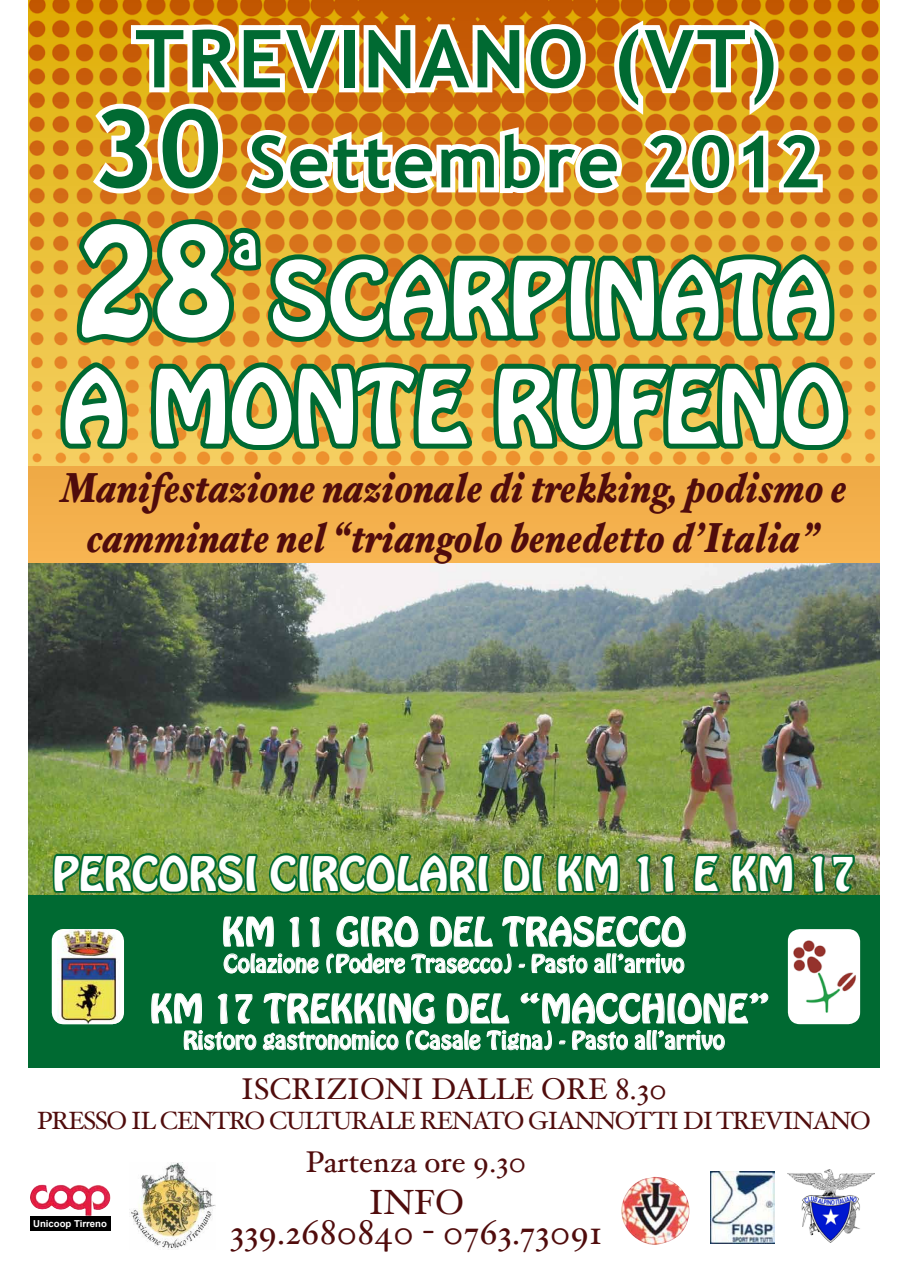
<style>
.page{position:relative;width:908px;height:1276px;background:#fff}
.page>*{position:absolute;margin:0;border:0;box-sizing:border-box;transform-origin:0 0}
.t1{font:135px "Hobo Std";color:#fff}
.t2{font:90px/108px "Hobo Std";color:#fff;text-align:right}
.t3{font:700 80px "Trebuchet MS";letter-spacing:.03em;color:#006a32}
.t4{font:700 72px "Trebuchet MS";letter-spacing:.03em;color:#006a32}
.t5{font:50px "Hobo Std";color:#fff}
.t6{font:italic 900 42px/50px "Hoefler Text";color:#500c0c;text-align:center;scale:.83 1}
.t7{font:42px "Hobo Std";color:#fff}
.t8{font:35px "Hobo Std";color:#fff}
.t9{font:35px/30px "Hoefler Text";color:#500c0c;text-align:center}
.t10{font:30px "Hoefler Text";color:#500c0c}
.t11{font:25px "Hoefler Text";letter-spacing:-.05em;color:#500c0c}
.t12{font:22px "Hobo Std";color:#fff}
.t13{font:700 9.6px "Arial";color:#fff}
.s1{font-size:108px}
</style>
<div class="page">
<div style="left:28px;top:575px;width:851px;height:492px;background:#006a32"></div>
<div style="left:28px;top:0;width:851px;height:575px;background:#f3af4b"></div>
<img style="left:28px;top:0;width:851px;height:466px">
<img style="left:28px;top:563px;width:851px;height:331px">
<svg style="left:72px;top:214px;width:767px;height:134px"></svg>
<svg style="left:55px;top:357px;width:77px;height:97px"></svg>
<svg style="left:146px;top:355px;width:331px;height:100px"></svg>
<svg style="left:488px;top:357px;width:364px;height:98px"></svg>
<svg style="left:223px;top:916px;width:51px;height:31px"></svg>
<svg style="left:289px;top:916px;width:10px;height:31px"></svg>
<svg style="left:310px;top:916px;width:9px;height:31px"></svg>
<svg style="left:223px;top:953px;width:95px;height:20px"></svg>
<svg style="left:326px;top:916px;width:359px;height:58px"></svg>
<svg style="left:151px;top:993px;width:51px;height:31px"></svg>
<svg style="left:218px;top:993px;width:9px;height:31px"></svg>
<svg style="left:235px;top:994px;width:17px;height:30px"></svg>
<svg style="left:184px;top:1030px;width:72px;height:20px"></svg>
<svg style="left:263px;top:992px;width:505px;height:58px"></svg>
<svg style="left:51px;top:851px;width:208px;height:44px"></svg>
<svg style="left:267px;top:851px;width:224px;height:44px"></svg>
<svg style="left:500px;top:852px;width:45px;height:42px"></svg>
<svg style="left:554px;top:850px;width:67px;height:44px"></svg>
<svg style="left:634px;top:852px;width:18px;height:43px"></svg>
<svg style="left:658px;top:852px;width:18px;height:43px"></svg>
<svg style="left:691px;top:852px;width:30px;height:42px"></svg>
<img style="left:728px;top:850px;width:68px;height:44px">
<img style="left:808px;top:852px;width:49px;height:82px">
<img style="left:787px;top:1169px;width:87px;height:73px">
<div style="left:787px;top:929px;width:72px;height:95px;background:#fff;border-radius:12px"></div>
<img style="left:793px;top:940px;width:63px;height:73px">
<div style="left:52px;top:929px;width:72px;height:95px;background:#fff;border-radius:12px"></div>
<img style="left:57px;top:929px;width:63px;height:95px">
<img style="left:129px;top:1163px;width:87px;height:86px">
<img style="left:710px;top:1171px;width:64px;height:72px">
<svg style="left:86px;top:13px;width:741px;height:188px"></svg>
<img style="left:30px;top:1184px;width:80px;height:31px">
<div style="left:30px;top:1216px;width:80px;height:14px;background:#000"></div>
<img style="left:621px;top:1176px;width:69px;height:69px">
<h3 class="t3" style="left:135px;top:9px;width:643px">TREVINANO (VT)</h3>
<h3 class="t4" style="left:92px;top:117px;width:729px"><span class="s1">30</span> SETTEMBRE 2012</h3>
<h1 class="t1" style="left:76px;top:187px;width:158px">28</h1>
<h3 class="t5" style="left:232px;top:210px;width:28px">a</h3>
<h2 class="t2" style="left:62px;top:246px;width:784px">SCARPINATA<br>A MONTE RUFENO</h2>
<h3 class="t6" style="left:61px;top:462px;width:948px">Manifestazione nazionale di trekking, podismo e camminate nel “triangolo benedetto d’Italia”</h3>
<h3 class="t7" style="left:53px;top:844px;width:803px">PERCORSI CIRCOLARI DI KM 11 E KM 17</h3>
<h3 class="t8" style="left:222px;top:907px;width:465px">KM 11 GIRO DEL TRASECCO</h3>
<p class="t12" style="left:223px;top:948px;width:462px">Colazione (Podere Trasecco) - Pasto all’arrivo</p>
<h3 class="t8" style="left:150px;top:984px;width:620px">KM 17 TREKKING DEL “MACCHIONE”</h3>
<p class="t12" style="left:183px;top:1025px;width:543px">Ristoro gastronomico (Casale Tigna) - Pasto all’arrivo</p>
<h3 class="t10" style="left:241px;top:1070px;width:427px">ISCRIZIONI DALLE ORE 8.30</h3>
<p class="t11" style="left:37px;top:1105px;width:834px">PRESSO IL CENTRO CULTURALE RENATO GIANNOTTI DI TREVINANO</p>
<p class="t13" style="left:33px;top:1218px;width:75px">Unicoop Tirreno</p>
<h3 class="t10" style="left:306px;top:1144px;width:222px">Partenza ore 9.30</h3>
<h3 class="t9" style="left:230px;top:1187px;width:373px">INFO<br>339.2680840 - 0763.73091</h3>
</div>
